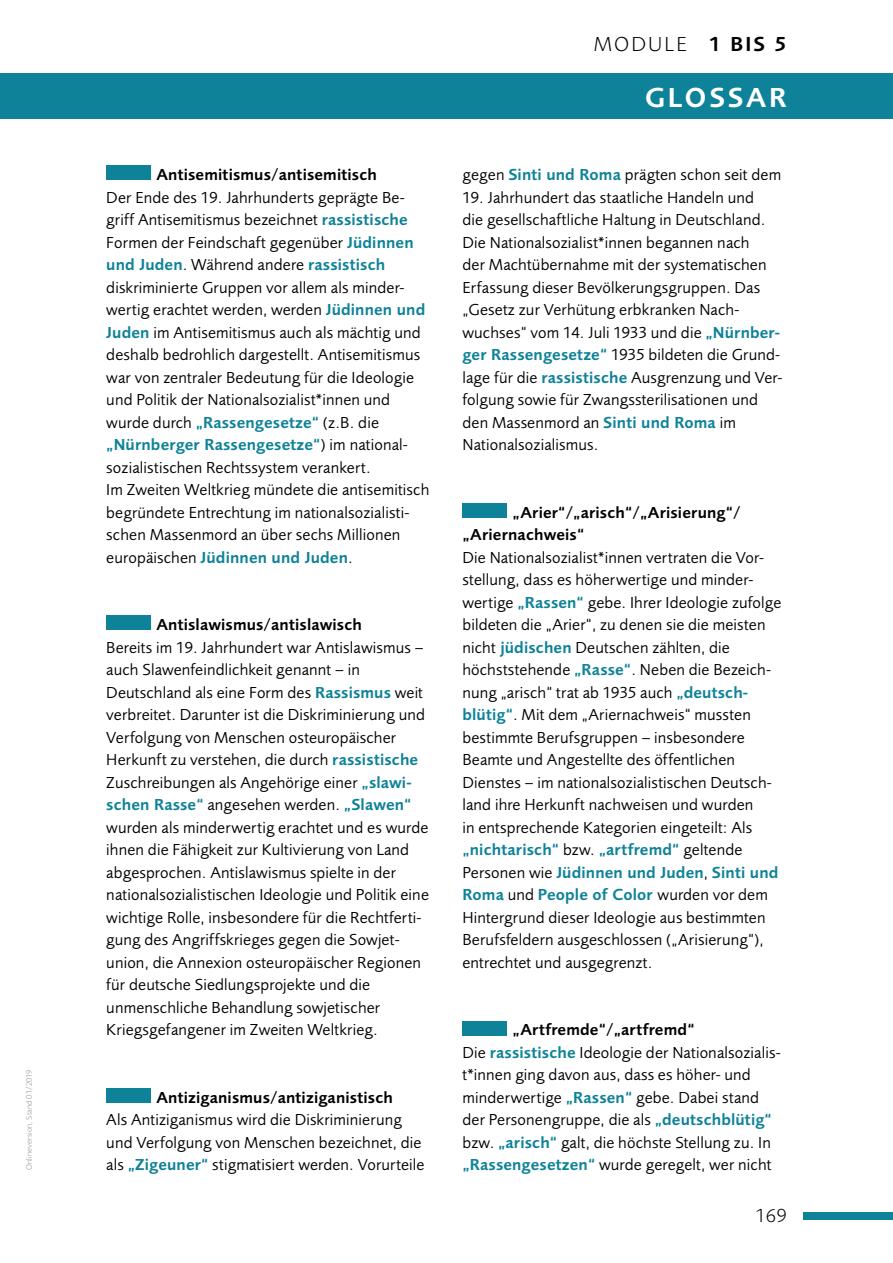
<style>
.page{position:relative;width:893px;height:1263px;background:#fff}
.page>*{position:absolute;margin:0;border:0;box-sizing:border-box;transform-origin:0 0}
.t1{font:28.5px "Foundry Sans Demi CE";letter-spacing:.1em;color:#fff}
.t2{font:300 21px "Foundry Sans";letter-spacing:.1em;color:#000}
.t3{font:19.5px "Foundry Sans Light CE";color:#000}
.t4{font:16.5px/22.5px "Foundry Sans Book CE";letter-spacing:.01em;color:#000}
.t5{font:16.5px/22.5px "Foundry Sans Demi CE";letter-spacing:.01em;color:#0d8298}
.t6{font:16.5px/22.5px "Foundry Sans Demi CE";letter-spacing:.01em;color:#000}
.t7{font:8.25px "Foundry Sans Light CE";letter-spacing:.01em;color:#919292}
.s1{font-family:"Foundry Sans Demi CE";color:#0d8298}
.s2{font-family:"Foundry Sans Book CE";color:#000}
.s3{font-family:"Foundry Sans Demi CE";font-weight:400}
</style>
<div class="page">
<div style="left:106px;top:166px;width:45px;height:14px;background:#0d8298"></div>
<div style="left:106px;top:616px;width:45px;height:14px;background:#0d8298"></div>
<div style="left:106px;top:1088px;width:45px;height:15px;background:#0d8298"></div>
<div style="left:462px;top:503px;width:45px;height:15px;background:#0d8298"></div>
<div style="left:462px;top:1021px;width:45px;height:14px;background:#0d8298"></div>
<div style="left:804px;top:1212px;width:89px;height:7px;background:#0d8298"></div>
<div style="left:0;top:73px;width:893px;height:45px;background:#0d8298"></div>
<hr style="left:0;top:73px;width:1px;height:45px;background:#fbc431">
<p class="t7" style="left:24px;top:1170px;width:102px;rotate:-90deg">Onlineversion, Stand 01/2019</p>
<p class="t6" style="left:156px;top:163px;width:222px">Antisemitismus/antisemitisch</p>
<p class="t4" style="left:106px;top:186px;width:309px">Der Ende des 19. Jahrhunderts geprägte Be&shy;griff Antisemitismus bezeichnet <span class="s1">rassistische<br></span>Formen der Feindschaft gegenüber <span class="s1">Jüdinnen</span></p>
<p class="t5" style="left:106px;top:253px;width:280px">und Juden<span class="s2">. Während andere</span> rassistisch</p>
<p class="t4" style="left:106px;top:276px;width:320px">diskriminierte Gruppen vor allem als minder&shy;wertig erachtet werden, werden <span class="s1">Jüdinnen und Juden</span> im Antisemitismus auch als mächtig und deshalb bedrohlich dargestellt. Antisemitismus war von zentraler Bedeutung für die Ideologie und Politik der Nationalsozialist*innen und wurde durch <span class="s1">„Rassengesetze“</span> (z.B. die</p>
<p class="t5" style="left:106px;top:433px;width:303px">„Nürnberger Rassengesetze“<span class="s2">) im national-</span></p>
<p class="t4" style="left:106px;top:456px;width:325px">sozialistischen Rechtssystem verankert.<br>Im Zweiten Weltkrieg mündete die antisemitisch begründete Entrechtung im nationalsozialisti&shy;schen Massenmord an über sechs Millionen</p>
<p class="t5" style="left:106px;top:546px;width:248px"><span class="s2">europäischen</span> Jüdinnen und Juden<span class="s2">.</span></p>
<p class="t6" style="left:156px;top:613px;width:207px">Antislawismus/antislawisch</p>
<p class="t4" style="left:106px;top:636px;width:320px">Bereits im 19. Jahrhundert war Antislawismus – auch Slawenfeindlichkeit genannt – in Deutschland als eine Form des <span class="s1">Rassismus</span> weit verbreitet. Darunter ist die Diskriminierung und Verfolgung von Menschen osteuropäischer Herkunft zu verstehen, die durch <span class="s1">rassistische </span>Zuschreibungen als Angehörige einer <span class="s1">„slawi-</span></p>
<p class="t5" style="left:106px;top:793px;width:307px">schen Rasse“ <span class="s2">angesehen werden.</span> „Slawen“</p>
<p class="t4" style="left:106px;top:816px;width:324px">wurden als minderwertig erachtet und es wurde ihnen die Fähigkeit zur Kultivierung von Land abgesprochen. Antislawismus spielte in der nationalsozialistischen Ideologie und Politik eine wichtige Rolle, insbesondere für die Rechtferti&shy;gung des Angriffskrieges gegen die Sowjet&shy;union, die Annexion osteuropäischer Regionen für deutsche Siedlungsprojekte und die unmenschliche Behandlung sowjetischer Kriegsgefangener im Zweiten Weltkrieg.</p>
<p class="t6" style="left:156px;top:1086px;width:238px">Antiziganismus/antiziganistisch</p>
<p class="t4" style="left:106px;top:1108px;width:320px">Als Antiziganismus wird die Diskriminierung und Verfolgung von Menschen bezeichnet, die als <span class="s1">„Zigeuner“</span> stigmatisiert werden. Vorurteile</p>
<p class="t2" style="left:594px;top:31px;width:194px">MODULE <span class="s3">1 BIS 5</span></p>
<h1 class="t1" style="left:645px;top:81px;width:143px">GLOSSAR</h1>
<p class="t4" style="left:462px;top:163px;width:320px">gegen <span class="s1">Sinti und Roma</span> prägten schon seit dem</p>
<p class="t4" style="left:462px;top:186px;width:322px">19. Jahrhundert das staatliche Handeln und<br>die gesellschaftliche Haltung in Deutschland.<br>Die Nationalsozialist*innen begannen nach<br>der Machtübernahme mit der systematischen Erfassung dieser Bevölkerungsgruppen. Das „Gesetz zur Verhütung erbkranken Nach&shy;wuchses“ vom 14. Juli 1933 und die <span class="s1">„Nürnber&shy;ger Rassengesetze“</span> 1935 bildeten die Grund&shy;lage für die <span class="s1">rassistische</span> Ausgrenzung und Ver&shy;folgung sowie für Zwangssterilisationen und den Massenmord an <span class="s1">Sinti und Roma</span> im Nationalsozialismus.</p>
<p class="t6" style="left:462px;top:501px;width:280px;text-indent:50px">„Arier“/„arisch“/„Arisierung“/ „Ariernachweis“</p>
<p class="t4" style="left:462px;top:546px;width:321px">Die Nationalsozialist*innen vertraten die Vor&shy;stellung, dass es höherwertige und minder&shy;wertige <span class="s1">„Rassen“</span> gebe. Ihrer Ideologie zufolge bildeten die „Arier“, zu denen sie die meisten nicht <span class="s1">jüdischen</span> Deutschen zählten, die höchststehende <span class="s1">„Rasse“</span>. Neben die Bezeich&shy;nung „arisch“ trat ab 1935 auch <span class="s1">„deutsch&shy;blütig“</span>. Mit dem „Ariernachweis“ mussten bestimmte Berufsgruppen – insbesondere Beamte und Angestellte des öffentlichen Dienstes – im nationalsozialistischen Deutsch&shy;land ihre Herkunft nachweisen und wurden<br>in entsprechende Kategorien eingeteilt: Als</p>
<p class="t5" style="left:462px;top:838px;width:317px">„nichtarisch“ <span class="s2">bzw.</span> „artfremd“ <span class="s2">geltende<br>Personen wie</span> Jüdinnen und Juden<span class="s2">,</span> Sinti und<br>Roma <span class="s2">und</span> People of Color <span class="s2">wurden vor dem</span></p>
<p class="t4" style="left:462px;top:906px;width:305px;text-align:justify">Hintergrund dieser Ideologie aus bestimmten Berufsfeldern ausgeschlossen („Arisierung“), entrechtet und ausgegrenzt.</p>
<p class="t6" style="left:513px;top:1018px;width:183px">„Artfremde“/„artfremd“</p>
<p class="t4" style="left:462px;top:1041px;width:320px">Die <span class="s1">rassistische</span> Ideologie der Nationalsozialis&shy;t*innen ging davon aus, dass es höher- und minderwertige <span class="s1">„Rassen“</span> gebe. Dabei stand der Personengruppe, die als <span class="s1">„deutschblütig“ </span>bzw. <span class="s1">„arisch“</span> galt, die höchste Stellung zu. In <span class="s1">„Rassengesetzen“</span> wurde geregelt, wer nicht</p>
<p class="t3" style="left:755px;top:1204px;width:33px">169</p>
</div>
